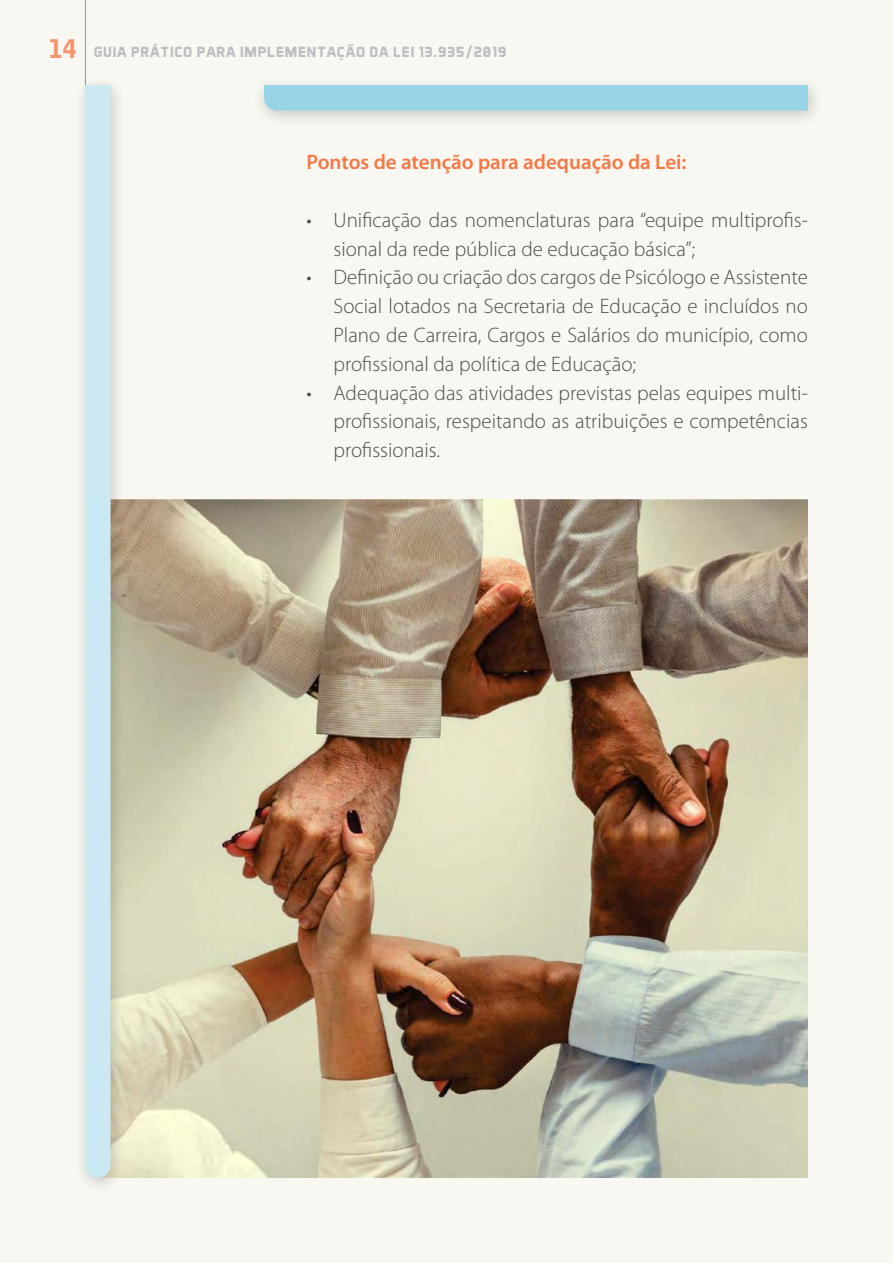
<style>
.page{position:relative;width:893px;height:1263px;background:#f9f7f1}
.page>*{position:absolute;margin:0;border:0;box-sizing:border-box;transform-origin:0 0}
.t1{font:300 21px/28.8px "Myriad Pro";color:#4d4d4f;text-align:justify}
.t2{font:600 21px "Myriad Pro";color:#f57845}
.t3{font:700 15px "Aero Matics";letter-spacing:.05em;color:#bcbec0}
.s1{font-family:"Bell Gothic Std";font-weight:900;font-size:25.5px;color:#f7936a}
</style>
<div class="page">
<img style="left:127px;top:499px;width:681px;height:679px">
<hr style="left:85px;top:0;width:1px;height:85px;background:#939598">
<div style="left:252px;top:74px;width:572px;height:54px;background:#000;opacity:.2"></div>
<div style="left:264px;top:85px;width:544px;height:26px;background:#97d4e6"></div>
<div style="left:73px;top:74px;width:54px;height:1121px;background:#000;opacity:.2"></div>
<div style="left:85px;top:85px;width:26px;height:1093px;background:#cbe9f2"></div>
<p class="t3" style="left:49px;top:43px;width:459px"><span class="s1">14</span> GUIA PRÁTICO PARA IMPLEMENTAÇÃO DA LEI 13.935/2019</p>
<p class="t2" style="left:307px;top:149px;width:382px">Pontos de atenção para adequação da Lei:</p>
<p class="t1" style="left:334px;top:205px;width:476px;text-indent:-27px">• Unificação das nomenclaturas para “equipe multiprofis&shy;sional da rede pública de educação básica”;</p>
<p class="t1" style="left:334px;top:263px;width:476px;text-indent:-27px">• Definição ou criação dos cargos de Psicólogo e Assistente Social lotados na Secretaria de Educação e incluídos no Plano de Carreira, Cargos e Salários do município, como profissional da política de Educação;</p>
<p class="t1" style="left:334px;top:378px;width:476px;text-indent:-27px">• Adequação das atividades previstas pelas equipes multi&shy;profissionais, respeitando as atribuições e competências profissionais.</p>
</div>
